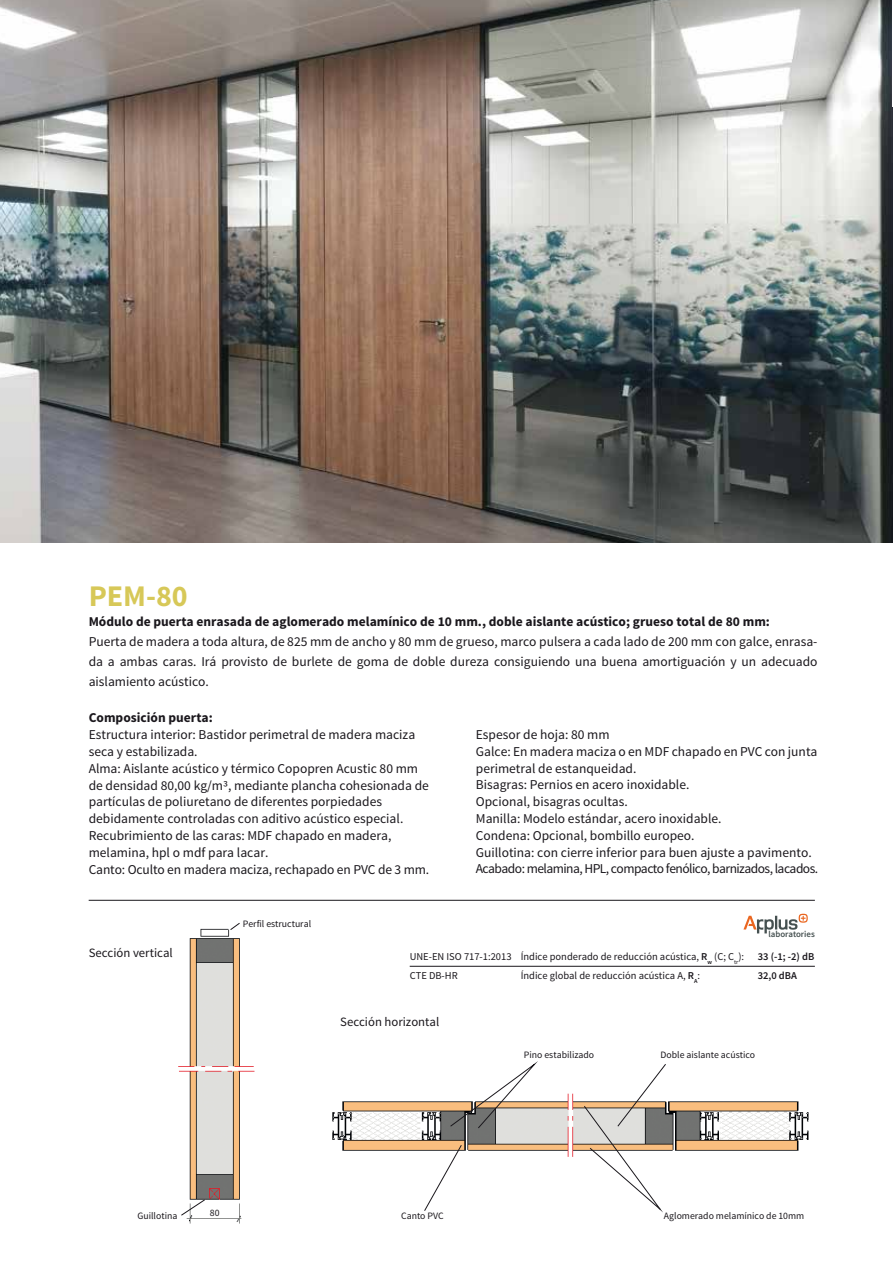
<style>
.page{position:relative;width:893px;height:1263px;background:#fff}
.page>*{position:absolute;margin:0;border:0;box-sizing:border-box;transform-origin:0 0}
.t1{font:700 30px "Source Sans Pro";color:#d7c858}
.t2{font:13.5px/16.8px "Source Sans Pro";color:#1a171c}
.t3{font:700 13.5px "Source Sans Pro";color:#1a171c}
.t4{font:12.75px "Source Sans Pro";color:#1a171c}
.t5{font:10.5px/19px "Source Sans Pro";color:#1a171c}
.t6{font:600 10.5px "Source Sans Pro";color:#1a171c}
.t7{font:9.75px "Source Sans Pro";color:#1a171c}
.t8{font:600 8.85px "Source Sans Pro";color:#455050}
.t9{font:600 6.15px "Source Sans Pro";color:#1a171c}
.s1{font-weight:600}
</style>
<div class="page">
<img style="left:0;top:0;width:892px;height:542px">
<img style="left:178px;top:928px;width:77px;height:296px">
<img style="left:332px;top:1093px;width:477px;height:120px">
<hr style="left:892px;top:0;width:1px;height:542px;background:#e8e4e2">
<hr style="left:89px;top:900px;width:726px;height:1px;background:#1a171c">
<hr style="left:892px;top:0;width:1px;height:107px;background:#fff">
<svg style="left:181px;top:1199px;width:24px;height:17px"></svg>
<svg style="left:230px;top:922px;width:10px;height:8px"></svg>
<svg style="left:450px;top:1061px;width:88px;height:67px"></svg>
<svg style="left:424px;top:1144px;width:38px;height:67px"></svg>
<svg style="left:584px;top:1064px;width:82px;height:148px"></svg>
<hr style="left:410px;top:966px;width:405px;height:1px;background:#1a171c">
<svg style="left:743px;top:914px;width:65px;height:19px"></svg>
<h1 class="t1" style="left:89px;top:577px;width:101px">PEM-80</h1>
<p class="t3" style="left:89px;top:613px;width:683px">Módulo de puerta enrasada de aglomerado melamínico de 10 mm., doble aislante acústico; grueso total de 80 mm:</p>
<p class="t2" style="left:89px;top:632px;width:730px;line-height:19.8px;text-align:justify">Puerta de madera a toda altura, de 825 mm de ancho y 80 mm de grueso, marco pulsera a cada lado de 200 mm con galce, enrasa&shy;da a ambas caras. Irá provisto de burlete de goma de doble dureza consiguiendo una buena amortiguación y un adecuado aislamiento acústico.</p>
<p class="t3" style="left:89px;top:709px;width:126px">Composición puerta:</p>
<p class="t2" style="left:89px;top:726px;width:342px">Estructura interior: Bastidor perimetral de madera maciza seca y estabilizada.<br>Alma: Aislante acústico y térmico Copopren Acustic 80 mm de densidad 80,00 kg/m3, mediante plancha cohesionada de partículas de poliuretano de diferentes porpiedades debidamente controladas con aditivo acústico especial.<br>Recubrimiento de las caras: MDF chapado en madera, melamina, hpl o mdf para lacar.<br>Canto: Oculto en madera maciza, rechapado en PVC de 3 mm.</p>
<p class="t2" style="left:476px;top:726px;width:344px">Espesor de hoja: 80 mm<br>Galce: En madera maciza o en MDF chapado en PVC con junta perimetral de estanqueidad.<br>Bisagras: Pernios en acero inoxidable.<br>Opcional, bisagras ocultas.<br>Manilla: Modelo estándar, acero inoxidable.<br>Condena: Opcional, bombillo europeo.<br>Guillotina: con cierre inferior para buen ajuste a pavimento.<br>Acabado: melamina, HPL, compacto fenólico, barnizados, lacados.</p>
<p class="t4" style="left:89px;top:944px;width:86px">Sección vertical</p>
<p class="t7" style="left:243px;top:917px;width:70px">Perfil estructural</p>
<p class="t8" style="left:768px;top:928px;width:48px">laboratories</p>
<p class="t5" style="left:410px;top:947px;width:103px">UNE-EN ISO 717-1:2013<br>CTE DB-HR</p>
<p class="t5" style="left:521px;top:947px;width:225px">Índice ponderado de reducción acústica, <span class="s1">R</span><sub>w</sub> (C; C<sub>tr</sub>):</p>
<p class="t6" style="left:758px;top:950px;width:58px">33 (-1; -2) dB</p>
<p class="t5" style="left:521px;top:966px;width:175px">Índice global de reducción acústica A, <span class="s1">R</span></p>
<p class="t6" style="left:758px;top:969px;width:41px">32,0 dBA</p>
<p class="t9" style="left:694px;top:977px;width:8px">A<sup>:</sup></p>
<p class="t4" style="left:340px;top:1014px;width:101px">Sección horizontal</p>
<p class="t7" style="left:524px;top:1049px;width:72px">Pino estabilizado</p>
<p class="t7" style="left:661px;top:1049px;width:96px">Doble aislante acústico</p>
<p class="t7" style="left:137px;top:1210px;width:41px">Guillotina</p>
<p class="t7" style="left:210px;top:1207px;width:11px">80</p>
<p class="t7" style="left:401px;top:1210px;width:44px">Canto PVC</p>
<p class="t7" style="left:664px;top:1210px;width:142px">Aglomerado melamínico de 10mm</p>
</div>
